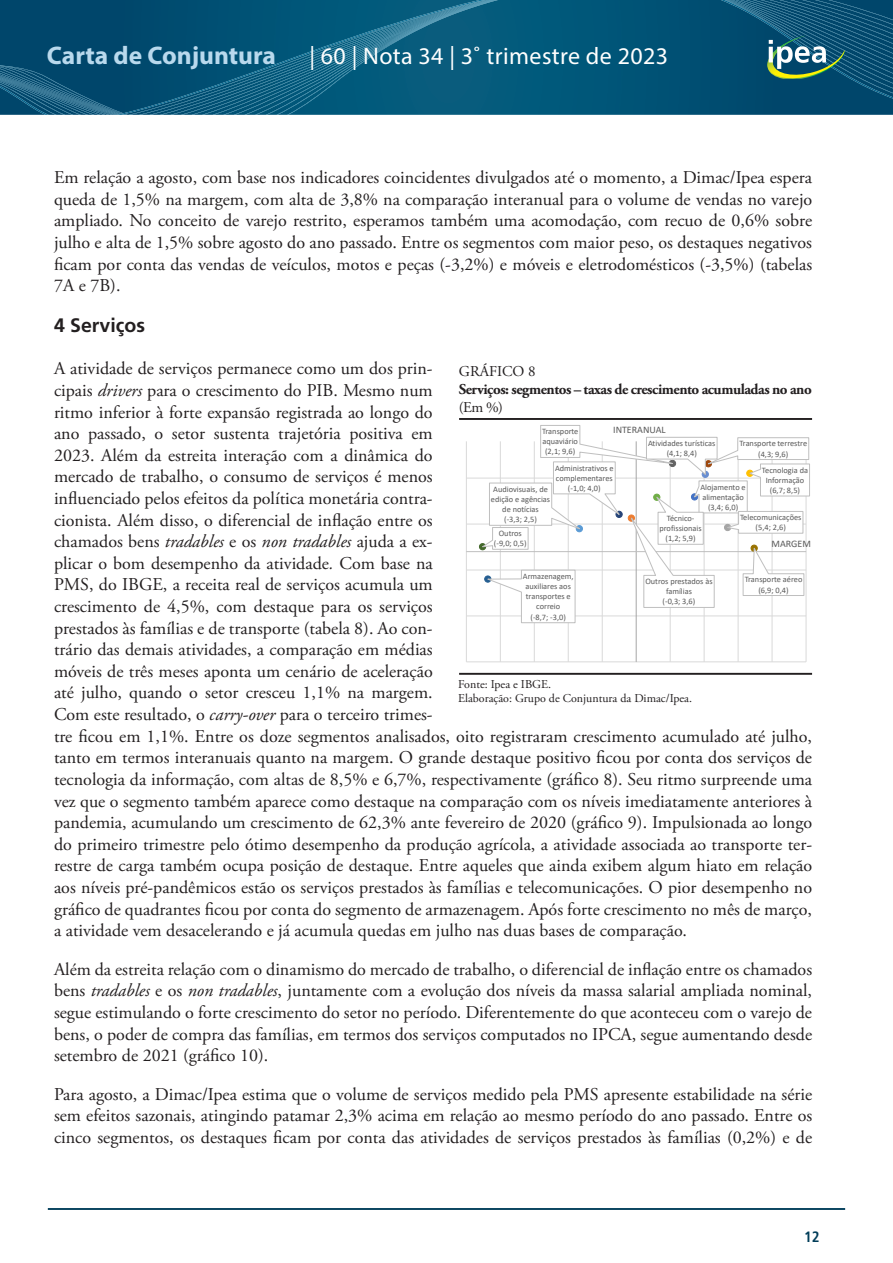
<style>
.page{position:relative;width:893px;height:1263px;background:#fff}
.page>*{position:absolute;margin:0;border:0;box-sizing:border-box;transform-origin:0 0}
.t1{font:700 25.5px "Myriad Pro";color:#b9d9ed}
.t2{font:24px "Myriad Pro";letter-spacing:.015em;color:#fff}
.Título_1{font:700 19.5px "Frutiger LT Pro";color:#231f20}
.corpo_de_texto{font:18px/21.6px "Adobe Garamond Pro";color:#231f20;text-align:justify}
.t3{font:700 15px "Adobe Garamond Pro";letter-spacing:-.03em;color:#231f20}
.t4{font:15px "Adobe Garamond Pro";color:#231f20}
.t5{font:700 condensed 15px "Frutiger LT Pro";color:#013d59}
.t6{font:12px "Adobe Garamond Pro";color:#231f20}
.t7{font:10.05px "Calibri";color:#595959}
.t8{font:8.4px/10.2px "Calibri";color:#595959;text-align:center}
.s1{font-style:italic}
</style>
<div class="page">
<svg style="left:498px;top:0;width:395px;height:115px;background:#015376"></svg>
<svg style="left:0;top:0;width:498px;height:115px;background:#095779"></svg>
<hr style="left:48px;top:1208px;width:797px;height:2px;background:#013d59">
<svg style="left:721px;top:0;width:172px;height:100px;background:#165876"></svg>
<hr style="left:459px;top:673px;width:353px;height:2px;background:#231f20">
<hr style="left:459px;top:418px;width:353px;height:2px;background:#231f20">
<hr style="left:466px;top:662px;width:340px;height:1px;background:#d9d9d9">
<hr style="left:466px;top:616px;width:340px;height:1px;background:#d9d9d9">
<hr style="left:466px;top:570px;width:340px;height:1px;background:#d9d9d9">
<hr style="left:466px;top:524px;width:340px;height:1px;background:#d9d9d9">
<hr style="left:466px;top:478px;width:340px;height:1px;background:#d9d9d9">
<hr style="left:466px;top:441px;width:1px;height:221px;background:#d9d9d9">
<hr style="left:500px;top:441px;width:1px;height:221px;background:#d9d9d9">
<hr style="left:534px;top:441px;width:1px;height:221px;background:#d9d9d9">
<hr style="left:568px;top:441px;width:1px;height:221px;background:#d9d9d9">
<hr style="left:602px;top:441px;width:1px;height:221px;background:#d9d9d9">
<hr style="left:670px;top:441px;width:1px;height:221px;background:#d9d9d9">
<hr style="left:704px;top:441px;width:1px;height:221px;background:#d9d9d9">
<hr style="left:738px;top:441px;width:1px;height:221px;background:#d9d9d9">
<hr style="left:772px;top:441px;width:1px;height:221px;background:#d9d9d9">
<hr style="left:806px;top:441px;width:1px;height:221px;background:#d9d9d9">
<hr style="left:636px;top:441px;width:1px;height:221px;background:#a6a6a6">
<hr style="left:466px;top:551px;width:340px;height:1px;background:#bfbfbf">
<div style="left:479px;top:544px;width:7px;height:6px;background:#92a784;border-radius:50%"></div>
<div style="left:479px;top:543px;width:7px;height:7px;border:1px solid #43682b;border-radius:50%"></div>
<svg style="left:481px;top:425px;width:329px;height:198px"></svg>
<h1 class="t1" style="left:47px;top:39px;width:230px">Carta de Conjuntura</h1>
<h2 class="t2" style="left:309px;top:41px;width:360px">| 60 | Nota 34 | 3˚ trimestre de 2023</h2>
<p class="corpo_de_texto" style="left:54px;top:167px;width:760px">Em relação a agosto, com base nos indicadores coincidentes divulgados até o momento, a Dimac/Ipea espera queda de 1,5% na margem, com alta de 3,8% na comparação interanual para o volume de vendas no varejo ampliado. No conceito de varejo restrito, esperamos também uma acomodação, com recuo de 0,6% sobre julho e alta de 1,5% sobre agosto do ano passado. Entre os segmentos com maior peso, os destaques negativos ficam por conta das vendas de veículos, motos e peças (-3,2%) e móveis e eletrodomésticos (-3,5%) (tabelas 7A e 7B).</p>
<p class="Título_1" style="left:54px;top:313px;width:93px">4 Serviços</p>
<p class="corpo_de_texto" style="left:54px;top:359px;width:760px;text-align:left">A atividade de serviços permanece como um dos prin-<br>cipais <span class="s1">drivers</span> para o crescimento do PIB. Mesmo num<br>ritmo inferior à forte expansão registrada ao longo do<br>ano passado, o setor sustenta trajetória positiva em<br>2023. Além da estreita interação com a dinâmica do<br>mercado de trabalho, o consumo de serviços é menos<br>influenciado pelos efeitos da política monetária contra-<br>cionista. Além disso, o diferencial de inflação entre os<br>chamados bens <span class="s1">tradables</span> e os <span class="s1">non tradables</span> ajuda a ex-<br>plicar o bom desempenho da atividade<span class="s1">.</span> Com base na<br>PMS, do IBGE, a receita real de serviços acumula um<br>crescimento de 4,5%, com destaque para os serviços<br>prestados às famílias e de transporte (tabela 8). Ao con-<br>trário das demais atividades, a comparação em médias<br>móveis de três meses aponta um cenário de aceleração<br>até julho, quando o setor cresceu 1,1% na margem.<br>Com este resultado, o <span class="s1">carry-over</span> para o terceiro trimes-<br>tre ficou em 1,1%. Entre os doze segmentos analisados, oito registraram crescimento acumulado até julho, tanto em termos interanuais quanto na margem. O grande destaque positivo ficou por conta dos serviços de tecnologia da informação, com altas de 8,5% e 6,7%, respectivamente (gráfico 8). Seu ritmo surpreende uma vez que o segmento também aparece como destaque na comparação com os níveis imediatamente anteriores à pandemia, acumulando um crescimento de 62,3% ante fevereiro de 2020 (gráfico 9). Impulsionada ao longo do primeiro trimestre pelo ótimo desempenho da produção agrícola, a atividade associada ao transporte ter&shy;restre de carga também ocupa posição de destaque. Entre aqueles que ainda exibem algum hiato em relação aos níveis pré-pandêmicos estão os serviços prestados às famílias e telecomunicações. O pior desempenho no gráfico de quadrantes ficou por conta do segmento de armazenagem. Após forte crescimento no mês de março, a atividade vem desacelerando e já acumula quedas em julho nas duas bases de comparação.</p>
<p class="corpo_de_texto" style="left:54px;top:959px;width:760px">Além da estreita relação com o dinamismo do mercado de trabalho, o diferencial de inflação entre os chamados bens <span class="s1">tradables</span> e os <span class="s1">non tradables</span>, juntamente com a evolução dos níveis da massa salarial ampliada nominal, segue estimulando o forte crescimento do setor no período. Diferentemente do que aconteceu com o varejo de bens, o poder de compra das famílias, em termos dos serviços computados no IPCA, segue aumentando desde setembro de 2021 (gráfico 10).</p>
<p class="corpo_de_texto" style="left:54px;top:1084px;width:760px">Para agosto, a Dimac/Ipea estima que o volume de serviços medido pela PMS apresente estabilidade na série sem efeitos sazonais, atingindo patamar 2,3% acima em relação ao mesmo período do ano passado. Entre os cinco segmentos, os destaques ficam por conta das atividades de serviços prestados às famílias (0,2%) e de</p>
<p class="t4" style="left:459px;top:362px;width:78px">GRÁFICO 8</p>
<p class="t3" style="left:459px;top:381px;width:354px">Serviços: segmentos – taxas de crescimento acumuladas no ano</p>
<p class="t4" style="left:459px;top:398px;width:46px">(Em %)</p>
<p class="t7" style="left:613px;top:422px;width:54px">INTERANUAL</p>
<p class="t8" style="left:542px;top:426px;width:38px">Transporte aquaviário (2,1; 9,6)</p>
<p class="t8" style="left:648px;top:438px;width:69px">Atividades turísticas (4,1; 8,4)</p>
<p class="t8" style="left:739px;top:438px;width:69px">Transporte terrestre (4,3; 9,6)</p>
<p class="t8" style="left:555px;top:462px;width:60px">Administrativos e complementares (-1,0; 4,0)</p>
<p class="t8" style="left:762px;top:465px;width:48px">Tecnologia da<br>Informação</p>
<p class="t8" style="left:700px;top:481px;width:47px">Alojamento e alimentação (3,4; 6,0)</p>
<p class="t8" style="left:493px;top:484px;width:56px">Audiovisuais, de</p>
<p class="t8" style="left:770px;top:485px;width:32px">(6,7; 8,5)</p>
<p class="t8" style="left:491px;top:494px;width:61px">edição e agências de notícias<br>(-3,3; 2,5)</p>
<p class="t8" style="left:740px;top:512px;width:63px">Telecomunicações (5,4; 2,6)</p>
<p class="t8" style="left:659px;top:513px;width:44px">Técnico&shy;profissionais (1,2; 5,9)</p>
<p class="t8" style="left:494px;top:528px;width:34px">Outros (-9,0; 0,5)</p>
<p class="t7" style="left:772px;top:536px;width:41px">MARGEM</p>
<p class="t8" style="left:523px;top:571px;width:52px">Armazenagem, auxiliares aos transportes e correio<br>(-8,7; -3,0)</p>
<p class="t8" style="left:745px;top:574px;width:59px">Transporte aéreo (6,9; 0,4)</p>
<p class="t8" style="left:645px;top:576px;width:69px">Outros prestados às famílias<br>(-0,3; 3,6)</p>
<p class="t6" style="left:458px;top:676px;width:94px">Fonte: Ipea e IBGE.</p>
<p class="t6" style="left:458px;top:691px;width:235px">Elaboração: Grupo de Conjuntura da Dimac/Ipea.</p>
<p class="t5" style="left:804px;top:1228px;width:17px">12</p>
</div>
